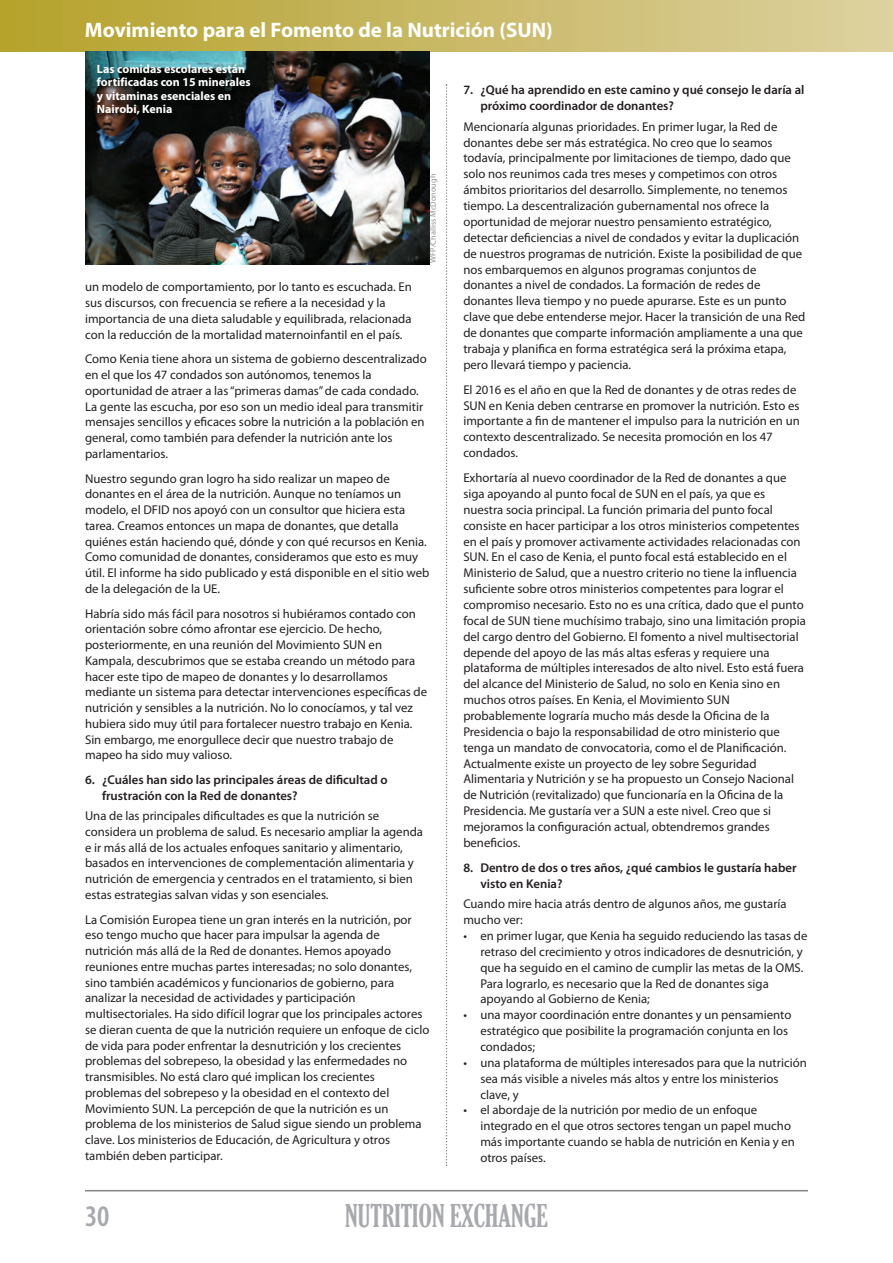
<style>
.page{position:relative;width:893px;height:1263px;background:#fff}
.page>*{position:absolute;margin:0;border:0;box-sizing:border-box;transform-origin:0 0}
.t1{font:extra-condensed 30px "Gloucester";color:#a8a9ad}
.t2{font:600 condensed 30px "Myriad Pro";color:#a8a9ad}
.t3{font:700 21px "Myriad Pro";color:#fff}
.t4{font:12.75px/15.9px "Myriad Pro";color:#231f20}
.t5{font:600 12.75px/15.9px "Myriad Pro";color:#231f20}
.t6{font:700 12px/13.5px "Myriad Pro";color:#fff}
.t7{font:8.25px "Myriad Pro";color:#939598}
</style>
<div class="page">
<hr style="left:85px;top:1190px;width:723px;height:1px;background:#808285">
<div style="left:0;top:0;width:893px;height:51px;background:linear-gradient(to right,#b5a12b,#ddd1a0)"></div>
<hr style="left:892px;top:0;width:1px;height:51px;background:#ded2a0">
<svg style="left:446px;top:84px;width:1px;height:1082px"></svg>
<img style="left:85px;top:51px;width:344px;height:214px">
<img style="left:85px;top:57px;width:188px;height:74px">
<h2 class="t3" style="left:85px;top:22px;width:469px">Movimiento para el Fomento de la Nutrición (SUN)</h2>
<p class="t6" style="left:97px;top:63px;width:155px">Las comidas escolares están fortificadas con 15 minerales y vitaminas esenciales en<br>Nairobi, Kenia</p>
<p class="t7" style="left:430px;top:263px;width:90px;rotate:-90deg">WFP/Challiss McDonough</p>
<p class="t4" style="left:85px;top:280px;width:328px">un modelo de comportamiento, por lo tanto es escuchada. En sus discursos, con frecuencia se refiere a la necesidad y la importancia de una dieta saludable y equilibrada, relacionada con la reducción de la mortalidad maternoinfantil en el país.</p>
<p class="t4" style="left:85px;top:352px;width:343px">Como Kenia tiene ahora un sistema de gobierno descentralizado en el que los 47 condados son autónomos, tenemos la oportunidad de atraer a las “primeras damas” de cada condado.<br>La gente las escucha, por eso son un medio ideal para transmitir mensajes sencillos y eficaces sobre la nutrición a la población en general, como también para defender la nutrición ante los parlamentarios.</p>
<p class="t4" style="left:85px;top:471px;width:346px">Nuestro segundo gran logro ha sido realizar un mapeo de donantes en el área de la nutrición. Aunque no teníamos un modelo, el DFID nos apoyó con un consultor que hiciera esta tarea. Creamos entonces un mapa de donantes, que detalla quiénes están haciendo qué, dónde y con qué recursos en Kenia.<br>Como comunidad de donantes, consideramos que esto es muy útil. El informe ha sido publicado y está disponible en el sitio web de la delegación de la UE.</p>
<p class="t4" style="left:85px;top:606px;width:344px">Habría sido más fácil para nosotros si hubiéramos contado con orientación sobre cómo afrontar ese ejercicio. De hecho, posteriormente, en una reunión del Movimiento SUN en Kampala, descubrimos que se estaba creando un método para hacer este tipo de mapeo de donantes y lo desarrollamos mediante un sistema para detectar intervenciones específicas de nutrición y sensibles a la nutrición. No lo conocíamos, y tal vez hubiera sido muy útil para fortalecer nuestro trabajo en Kenia.<br>Sin embargo, me enorgullece decir que nuestro trabajo de mapeo ha sido muy valioso.</p>
<p class="t5" style="left:102px;top:773px;width:287px;text-indent:-17px">6. ¿Cuáles han sido las principales áreas de dificultad o frustración con la Red de donantes?</p>
<p class="t4" style="left:85px;top:809px;width:340px">Una de las principales dificultades es que la nutrición se considera un problema de salud. Es necesario ampliar la agenda e ir más allá de los actuales enfoques sanitario y alimentario, basados en intervenciones de complementación alimentaria y nutrición de emergencia y centrados en el tratamiento, si bien estas estrategias salvan vidas y son esenciales.</p>
<p class="t4" style="left:85px;top:912px;width:346px">La Comisión Europea tiene un gran interés en la nutrición, por eso tengo mucho que hacer para impulsar la agenda de nutrición más allá de la Red de donantes. Hemos apoyado reuniones entre muchas partes interesadas; no solo donantes, sino también académicos y funcionarios de gobierno, para analizar la necesidad de actividades y participación multisectoriales. Ha sido difícil lograr que los principales actores se dieran cuenta de que la nutrición requiere un enfoque de ciclo de vida para poder enfrentar la desnutrición y los crecientes problemas del sobrepeso, la obesidad y las enfermedades no transmisibles. No está claro qué implican los crecientes problemas del sobrepeso y la obesidad en el contexto del Movimiento SUN. La percepción de que la nutrición es un problema de los ministerios de Salud sigue siendo un problema clave. Los ministerios de Educación, de Agricultura y otros también deben participar.</p>
<p class="t5" style="left:480px;top:83px;width:326px;text-indent:-17px">7. ¿Qué ha aprendido en este camino y qué consejo le daría al próximo coordinador de donantes?</p>
<p class="t4" style="left:463px;top:120px;width:343px">Mencionaría algunas prioridades. En primer lugar, la Red de donantes debe ser más estratégica. No creo que lo seamos todavía, principalmente por limitaciones de tiempo, dado que solo nos reunimos cada tres meses y competimos con otros ámbitos prioritarios del desarrollo. Simplemente, no tenemos tiempo. La descentralización gubernamental nos ofrece la oportunidad de mejorar nuestro pensamiento estratégico, detectar deficiencias a nivel de condados y evitar la duplicación de nuestros programas de nutrición. Existe la posibilidad de que nos embarquemos en algunos programas conjuntos de donantes a nivel de condados. La formación de redes de donantes lleva tiempo y no puede apurarse. Este es un punto clave que debe entenderse mejor. Hacer la transición de una Red de donantes que comparte información ampliamente a una que trabaja y planifica en forma estratégica será la próxima etapa, pero llevará tiempo y paciencia.</p>
<p class="t4" style="left:463px;top:382px;width:338px">El 2016 es el año en que la Red de donantes y de otras redes de SUN en Kenia deben centrarse en promover la nutrición. Esto es importante a fin de mantener el impulso para la nutrición en un contexto descentralizado. Se necesita promoción en los 47 condados.</p>
<p class="t4" style="left:463px;top:471px;width:344px">Exhortaría al nuevo coordinador de la Red de donantes a que siga apoyando al punto focal de SUN en el país, ya que es nuestra socia principal. La función primaria del punto focal consiste en hacer participar a los otros ministerios competentes en el país y promover activamente actividades relacionadas con SUN. En el caso de Kenia, el punto focal está establecido en el Ministerio de Salud, que a nuestro criterio no tiene la influencia suficiente sobre otros ministerios competentes para lograr el compromiso necesario. Esto no es una crítica, dado que el punto focal de SUN tiene muchísimo trabajo, sino una limitación propia del cargo dentro del Gobierno. El fomento a nivel multisectorial depende del apoyo de las más altas esferas y requiere una plataforma de múltiples interesados de alto nivel. Esto está fuera del alcance del Ministerio de Salud, no solo en Kenia sino en muchos otros países. En Kenia, el Movimiento SUN probablemente lograría mucho más desde la Oficina de la Presidencia o bajo la responsabilidad de otro ministerio que tenga un mandato de convocatoria, como el de Planificación.<br>Actualmente existe un proyecto de ley sobre Seguridad Alimentaria y Nutrición y se ha propuesto un Consejo Nacional de Nutrición (revitalizado) que funcionaría en la Oficina de la Presidencia. Me gustaría ver a SUN a este nivel. Creo que si mejoramos la configuración actual, obtendremos grandes beneficios.</p>
<p class="t5" style="left:480px;top:861px;width:318px;text-indent:-17px">8. Dentro de dos o tres años, ¿qué cambios le gustaría haber visto en Kenia?</p>
<p class="t4" style="left:463px;top:897px;width:325px">Cuando mire hacia atrás dentro de algunos años, me gustaría mucho ver:</p>
<p class="t4" style="left:480px;top:929px;width:329px;text-indent:-17px">• en primer lugar, que Kenia ha seguido reduciendo las tasas de retraso del crecimiento y otros indicadores de desnutrición, y que ha seguido en el camino de cumplir las metas de la OMS.<br>Para lograrlo, es necesario que la Red de donantes siga apoyando al Gobierno de Kenia;</p>
<p class="t4" style="left:480px;top:1008px;width:313px;text-indent:-17px">• una mayor coordinación entre donantes y un pensamiento estratégico que posibilite la programación conjunta en los condados;</p>
<p class="t4" style="left:480px;top:1056px;width:328px;text-indent:-17px">• una plataforma de múltiples interesados para que la nutrición sea más visible a niveles más altos y entre los ministerios clave, y</p>
<p class="t4" style="left:480px;top:1103px;width:316px;text-indent:-17px">• el abordaje de la nutrición por medio de un enfoque integrado en el que otros sectores tengan un papel mucho más importante cuando se habla de nutrición en Kenia y en otros países.</p>
<h1 class="t2" style="left:85px;top:1205px;width:26px">30</h1>
<h1 class="t1" style="left:345px;top:1198px;width:204px">NUTRITION EXCHANGE</h1>
</div>
